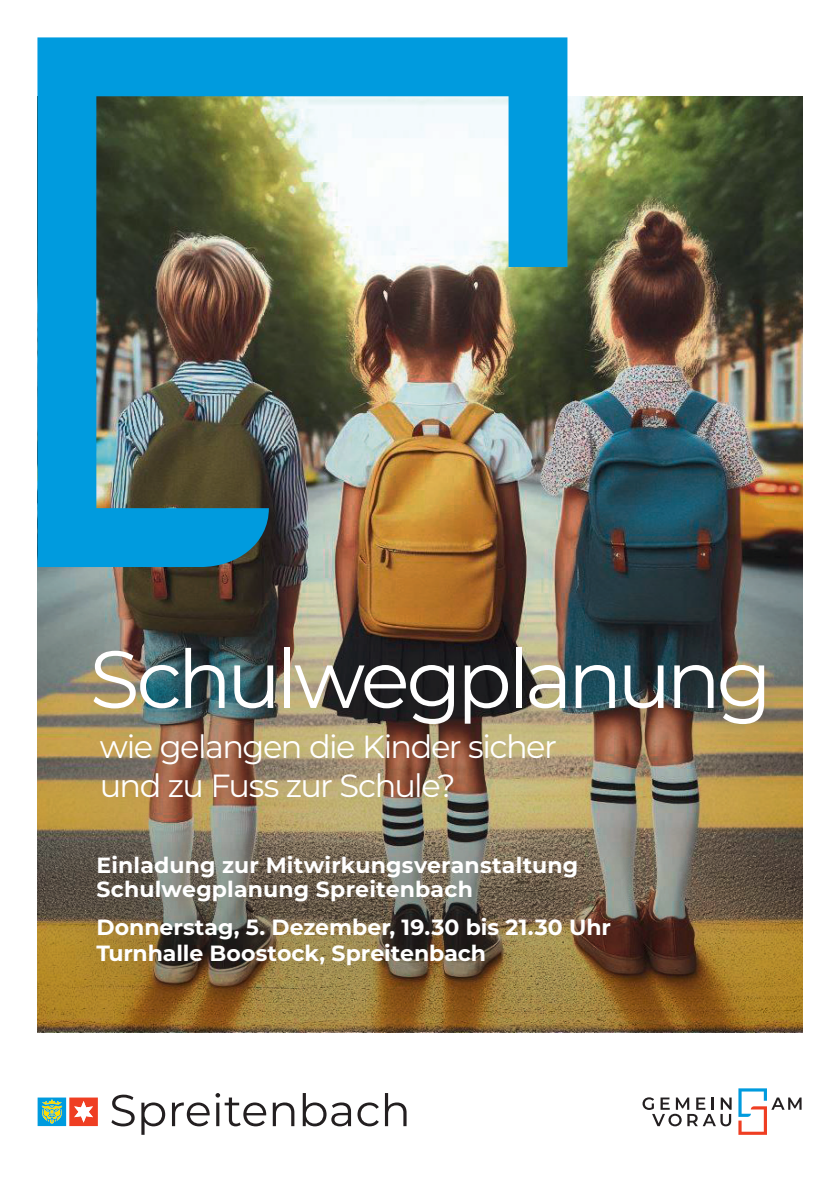
<style>
.page{position:relative;width:840px;height:1191px;background:#fff}
.page>*{position:absolute;margin:0;border:0;box-sizing:border-box;transform-origin:0 0}
.t1{font:81px "Montserrat";letter-spacing:-.055em;color:#fff}
.t2{font:32px/38.4px "Montserrat";letter-spacing:-.045em;color:#fff}
.t3{font:100 22px/24.2px "Montserrat";letter-spacing:.005em;color:#fff}
</style>
<div class="page">
<img style="left:567px;top:96px;width:235px;height:100px">
<img style="left:38px;top:196px;width:764px;height:836px">
<svg style="left:111px;top:1094px;width:24px;height:32px"></svg>
<svg style="left:141px;top:1102px;width:24px;height:32px"></svg>
<svg style="left:172px;top:1102px;width:37px;height:24px"></svg>
<svg style="left:215px;top:1093px;width:51px;height:33px"></svg>
<svg style="left:272px;top:1102px;width:22px;height:24px"></svg>
<svg style="left:302px;top:1093px;width:49px;height:33px"></svg>
<svg style="left:357px;top:1102px;width:21px;height:24px"></svg>
<svg style="left:385px;top:1093px;width:21px;height:33px"></svg>
<svg style="left:38px;top:1097px;width:60px;height:29px;background:#a69487"></svg>
<svg style="left:738px;top:1088px;width:63px;height:46px"></svg>
<svg style="left:642px;top:1097px;width:89px;height:29px"></svg>
<img style="left:37px;top:37px;width:530px;height:530px">
<div style="left:50px;top:810px;width:602px;height:200px;background:#231f20;opacity:.5"></div>
<div style="left:53px;top:608px;width:754px;height:159px;background:#231f20;opacity:.4"></div>
<div style="left:61px;top:696px;width:531px;height:144px;background:#231f20;opacity:.4"></div>
<h1 class="t1" style="left:90px;top:623px;width:683px">Schulwegplanung</h1>
<h2 class="t2" style="left:100px;top:726px;width:458px">wie gelangen die Kinder sicher und zu Fuss zur Schule?</h2>
<p class="t3" style="left:96px;top:852px;width:483px">Einladung zur Mitwirkungsveranstaltung<br>Schulwegplanung Spreitenbach</p>
<p class="t3" style="left:96px;top:913px;width:515px;line-height:26.4px">Donnerstag, 5. Dezember, 19.30 bis 21.30 Uhr<br>Turnhalle Boostock, Spreitenbach</p>
</div>
